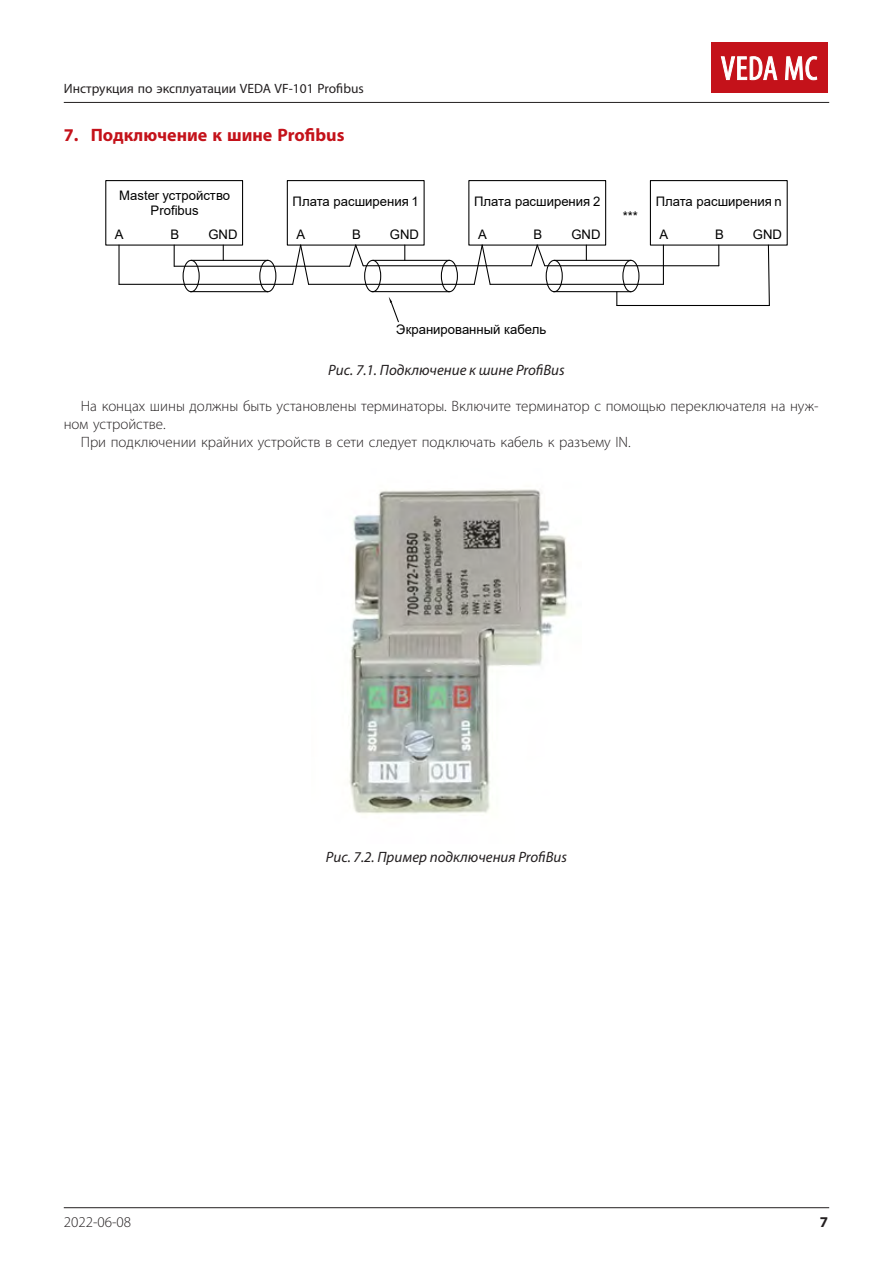
<style>
.page{position:relative;width:893px;height:1263px;background:#fff}
.page>*{position:absolute;margin:0;border:0;box-sizing:border-box;transform-origin:0 0}
.t1{font:700 18px "Myriad Pro";color:#c4121a}
.основной{font:300 15px/18px "Myriad Pro";color:#231f20}
.подписи_к_рисункам{font:italic 15px "Myriad Pro";color:#231f20}
.t2{font:700 15px "Myriad Pro";color:#231f20}
.t3{font:13.5px "Myriad Pro";color:#231f20}
.t4{font:13.05px/15.6px "Arial";color:#000;text-align:center}
</style>
<div class="page">
<hr style="left:64px;top:1207px;width:765px;height:1px;background:#231f20">
<hr style="left:64px;top:102px;width:765px;height:1px;background:#231f20">
<div style="left:711px;top:43px;width:117px;height:50px;background:#c4121a"></div>
<svg style="left:721px;top:56px;width:57px;height:24px"></svg>
<svg style="left:785px;top:56px;width:32px;height:24px"></svg>
<div style="left:105px;top:180px;width:138px;height:66px;border:1px solid #000"></div>
<svg style="left:174px;top:245px;width:1px;height:21px"></svg>
<hr style="left:174px;top:266px;width:176px;height:1px;background:#000">
<hr style="left:118px;top:245px;width:2px;height:39px;background:#000">
<hr style="left:119px;top:284px;width:174px;height:1px;background:#000">
<div style="left:183px;top:260px;width:17px;height:32px;border:1px solid #000;border-radius:50%"></div>
<div style="left:287px;top:180px;width:138px;height:66px;border:1px solid #000"></div>
<div style="left:468px;top:180px;width:138px;height:66px;border:1px solid #000"></div>
<div style="left:650px;top:180px;width:138px;height:66px;border:1px solid #000"></div>
<svg style="left:348px;top:244px;width:17px;height:23px"></svg>
<svg style="left:530px;top:244px;width:16px;height:23px"></svg>
<hr style="left:363px;top:265px;width:168px;height:1px;background:#000">
<hr style="left:545px;top:265px;width:174px;height:1px;background:#000">
<svg style="left:718px;top:245px;width:1px;height:21px"></svg>
<svg style="left:291px;top:244px;width:19px;height:41px"></svg>
<svg style="left:473px;top:244px;width:18px;height:41px"></svg>
<hr style="left:309px;top:284px;width:165px;height:1px;background:#000">
<hr style="left:663px;top:245px;width:1px;height:39px;background:#000">
<hr style="left:490px;top:284px;width:173px;height:1px;background:#000">
<hr style="left:191px;top:260px;width:77px;height:1px;background:#000">
<div style="left:259px;top:260px;width:17px;height:32px;border:1px solid #000;border-radius:50%"></div>
<hr style="left:190px;top:291px;width:78px;height:1px;background:#000">
<svg style="left:223px;top:245px;width:1px;height:15px"></svg>
<div style="left:364px;top:260px;width:17px;height:32px;border:1px solid #000;border-radius:50%"></div>
<hr style="left:373px;top:260px;width:76px;height:1px;background:#000">
<div style="left:441px;top:260px;width:17px;height:32px;border:1px solid #000;border-radius:50%"></div>
<hr style="left:372px;top:291px;width:77px;height:1px;background:#000">
<svg style="left:404px;top:245px;width:1px;height:15px"></svg>
<div style="left:546px;top:260px;width:17px;height:32px;border:1px solid #000;border-radius:50%"></div>
<hr style="left:554px;top:260px;width:77px;height:1px;background:#000">
<div style="left:622px;top:260px;width:17px;height:32px;border:1px solid #000;border-radius:50%"></div>
<hr style="left:553px;top:291px;width:78px;height:1px;background:#000">
<svg style="left:586px;top:245px;width:1px;height:15px"></svg>
<svg style="left:616px;top:292px;width:1px;height:13px"></svg>
<hr style="left:617px;top:305px;width:152px;height:1px;background:#000">
<svg style="left:767px;top:244px;width:3px;height:62px"></svg>
<svg style="left:389px;top:297px;width:10px;height:26px"></svg>
<img style="left:349px;top:489px;width:219px;height:325px">
<p class="t3" style="left:64px;top:80px;width:302px">Инструкция по эксплуатации VEDA VF-101 Profibus</p>
<p class="t1" style="left:64px;top:123px;width:282px">7. Подключение к шине Profibus</p>
<p class="t4" style="left:119px;top:187px;width:112px">Master устройство<br>Profibus</p>
<p class="t4" style="left:115px;top:226px;width:10px">A</p>
<p class="t4" style="left:170px;top:226px;width:10px">B</p>
<p class="t4" style="left:208px;top:226px;width:31px">GND</p>
<p class="t4" style="left:293px;top:193px;width:128px">Плата расширения 1</p>
<p class="t4" style="left:296px;top:226px;width:10px">A</p>
<p class="t4" style="left:352px;top:226px;width:10px">B</p>
<p class="t4" style="left:390px;top:226px;width:31px">GND</p>
<p class="t4" style="left:474px;top:193px;width:128px">Плата расширения 2</p>
<p class="t4" style="left:478px;top:226px;width:10px">A</p>
<p class="t4" style="left:534px;top:226px;width:10px">B</p>
<p class="t4" style="left:571px;top:226px;width:31px">GND</p>
<p class="t4" style="left:623px;top:209px;width:17px">***</p>
<p class="t4" style="left:656px;top:193px;width:128px">Плата расширения n</p>
<p class="t4" style="left:660px;top:226px;width:10px">A</p>
<p class="t4" style="left:715px;top:226px;width:10px">B</p>
<p class="t4" style="left:753px;top:226px;width:31px">GND</p>
<p class="t4" style="left:396px;top:321px;width:152px">Экранированный кабель</p>
<p class="подписи_к_рисункам" style="left:328px;top:361px;width:238px">Рис. 7.1. Подключение к шине ProfiBus</p>
<p class="основной" style="left:64px;top:397px;width:756px;text-indent:17px">На концах шины должны быть установлены терминаторы. Включите терминатор с помощью переключателя на нуж&shy;ном устройстве.</p>
<p class="основной" style="left:81px;top:433px;width:551px">При подключении крайних устройств в сети следует подключать кабель к разъему IN.</p>
<p class="основной" style="left:64px;top:1213px;width:69px">2022-06-08</p>
<p class="подписи_к_рисункам" style="left:326px;top:848px;width:243px">Рис. 7.2. Пример подключения ProfiBus</p>
<p class="t2" style="left:820px;top:1212px;width:10px">7</p>
</div>
